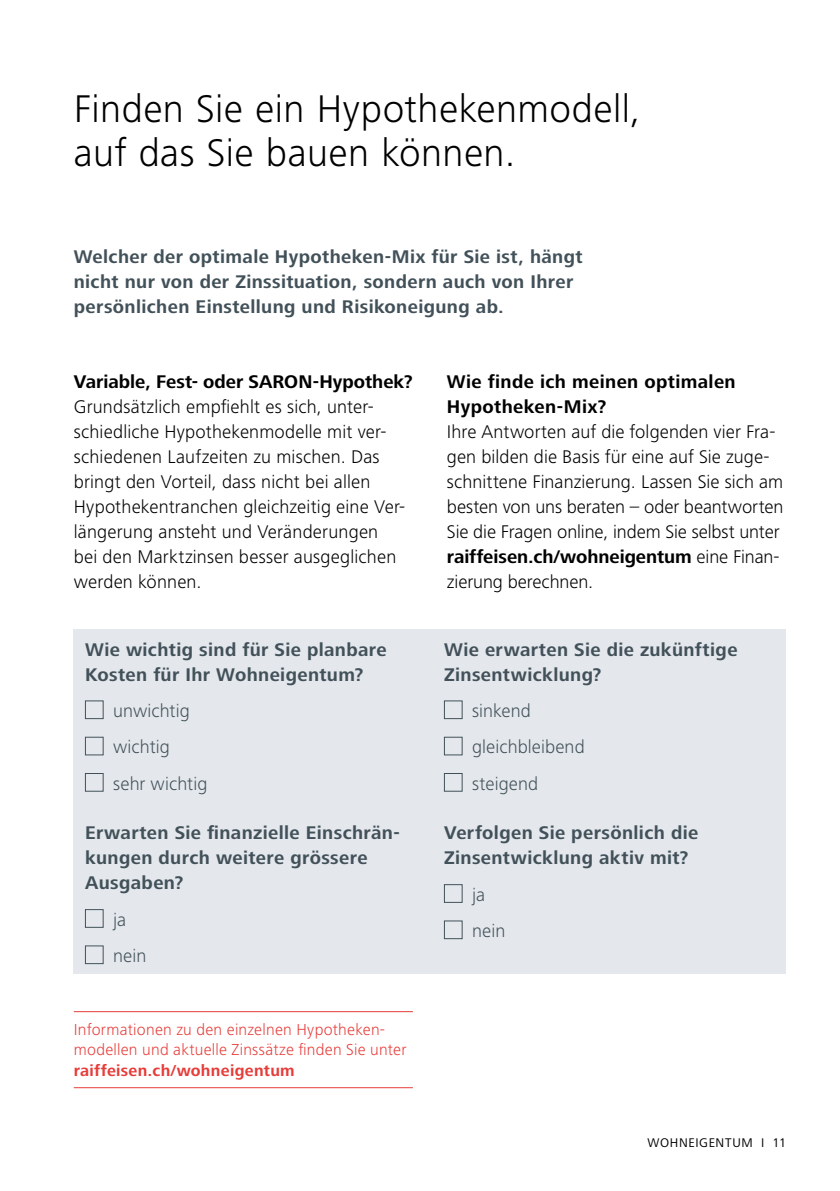
<style>
.page{position:relative;width:840px;height:1191px;background:#fff}
.page>*{position:absolute;margin:0;border:0;box-sizing:border-box;transform-origin:0 0}
.t1{font:300 40px/44px "Frutiger Next LT";letter-spacing:.01em;color:#000}
.t2{font:300 19px/25px "Frutiger Next LT";letter-spacing:.005em;color:#000}
.t3{font:700 19px/25px "Frutiger Next LT";letter-spacing:.02em;color:#425159}
.t4{font:300 19px/36.2px "Frutiger Next LT";letter-spacing:.005em;color:#425159}
.t5{font:700 19px/25px "Frutiger Next LT";letter-spacing:.02em;color:#000}
.t6{font:700 19px "Frutiger Next LT";color:#000}
.t7{font:300 16.4px/20.4px "Frutiger Next LT";letter-spacing:.015em;color:#e63d3a}
.t8{font:700 16.4px "Frutiger Next LT";letter-spacing:.02em;color:#e63d3a}
.t9{font:13px "Frutiger Next LT";letter-spacing:.05em;color:#000}
.s1{font-weight:700}
</style>
<div class="page">
<div style="left:74px;top:629px;width:711px;height:345px;background:#e4e8ed"></div>
<div style="left:85px;top:700px;width:18px;height:19px;border:1px solid #425159"></div>
<div style="left:85px;top:737px;width:18px;height:18px;border:1px solid #425159"></div>
<div style="left:85px;top:773px;width:18px;height:18px;border:1px solid #425159"></div>
<div style="left:85px;top:909px;width:18px;height:18px;border:1px solid #425159"></div>
<div style="left:85px;top:945px;width:18px;height:19px;border:1px solid #425159"></div>
<div style="left:444px;top:700px;width:18px;height:19px;border:1px solid #425159"></div>
<div style="left:444px;top:737px;width:18px;height:18px;border:1px solid #425159"></div>
<div style="left:444px;top:773px;width:18px;height:18px;border:1px solid #425159"></div>
<div style="left:444px;top:884px;width:18px;height:18px;border:1px solid #425159"></div>
<div style="left:444px;top:920px;width:18px;height:19px;border:1px solid #425159"></div>
<hr style="left:74px;top:1011px;width:338px;height:1px;background:#e63d3a">
<hr style="left:74px;top:1087px;width:338px;height:1px;background:#e63d3a">
<h1 class="t1" style="left:74px;top:86px;width:568px">Finden Sie ein Hypothekenmodell, auf das Sie bauen können.</h1>
<p class="t3" style="left:74px;top:244px;width:510px">Welcher der optimale Hypotheken-Mix für Sie ist, hängt nicht nur von der Zinssituation, sondern auch von Ihrer persönlichen Einstellung und Risikoneigung ab.</p>
<p class="t6" style="left:74px;top:371px;width:340px">Variable, Fest- oder SARON-Hypothek?</p>
<p class="t2" style="left:74px;top:394px;width:333px">Grundsätzlich empfiehlt es sich, unter&shy;schiedliche Hypothekenmodelle mit ver&shy;schiedenen Laufzeiten zu mischen. Das bringt den Vorteil, dass nicht bei allen Hypothekentranchen gleichzeitig eine Ver&shy;längerung ansteht und Veränderungen bei den Marktzinsen besser ausgeglichen werden können.</p>
<p class="t3" style="left:85px;top:637px;width:303px">Wie wichtig sind für Sie planbare<br>Kosten für Ihr Wohneigentum?</p>
<p class="t4" style="left:113px;top:692px;width:96px">unwichtig wichtig<br>sehr wichtig</p>
<p class="t3" style="left:85px;top:820px;width:316px">Erwarten Sie finanzielle Einschrän&shy;kungen durch weitere grössere<br>Ausgaben?</p>
<p class="t4" style="left:113px;top:901px;width:35px">ja nein</p>
<p class="t7" style="left:74px;top:1019px;width:334px">Informationen zu den einzelnen Hypotheken&shy;modellen und aktuelle Zinssätze finden Sie unter</p>
<p class="t8" style="left:74px;top:1061px;width:222px">raiffeisen.ch/wohneigentum</p>
<p class="t5" style="left:446px;top:369px;width:290px">Wie finde ich meinen optimalen<br>Hypotheken-Mix?</p>
<p class="t2" style="left:446px;top:419px;width:338px">Ihre Antworten auf die folgenden vier Fra&shy;gen bilden die Basis für eine auf Sie zuge&shy;schnittene Finanzierung. Lassen Sie sich am besten von uns beraten – oder beantworten Sie die Fragen online, indem Sie selbst unter <span class="s1">raiffeisen.ch/wohneigentum</span> eine Finan&shy;zierung berechnen.</p>
<p class="t3" style="left:444px;top:637px;width:295px">Wie erwarten Sie die zukünftige<br>Zinsentwicklung?</p>
<p class="t4" style="left:472px;top:692px;width:114px">sinkend gleichbleibend steigend</p>
<p class="t3" style="left:444px;top:820px;width:255px">Verfolgen Sie persönlich die<br>Zinsentwicklung aktiv mit?</p>
<p class="t4" style="left:472px;top:876px;width:35px">ja nein</p>
<p class="t9" style="left:647px;top:1135px;width:140px">WOHNEIGENTUM I 11</p>
</div>
